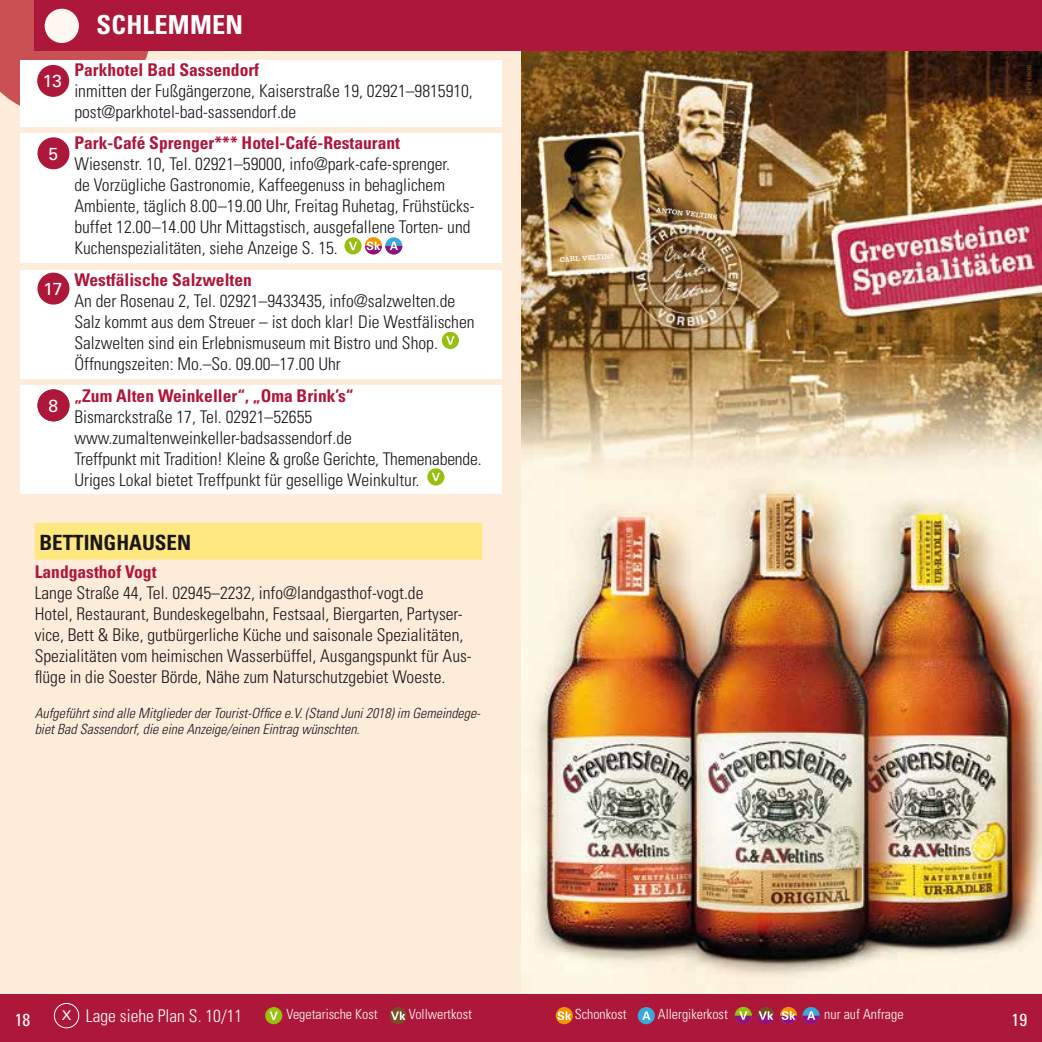
<style>
.page{position:relative;width:1042px;height:1042px;background:#fff}
.page>*{position:absolute;margin:0;border:0;box-sizing:border-box;transform-origin:0 0}
.t1{font:700 condensed 26.25px "Univers LT Std";letter-spacing:.01em;color:#fff}
.t2{font:700 condensed 21px "Univers LT Std";color:#1a171c}
.t3{font:300 condensed 17.5px/21px "Univers LT Std";color:#1a171c}
.t4{font:700 condensed 17.5px "Univers LT Std";color:#ad1739}
.t5{font:300 condensed 17.5px "Univers LT Std";color:#fff}
.t6{font:17.5px "Univers LT Std";color:#fff}
.t7{font:condensed 17.5px "Univers LT Pro";color:#fff}
.t8{font:italic 300 condensed 14px/15.8px "Univers LT Std";color:#1a171c}
.t9{font:300 condensed 14px "Univers LT Std";color:#fff}
.t10{font:7px "Clarendon";color:#fff}
.t11{font:700 7px "Clarendon";color:#673b15}
.s1{font-weight:400;font-stretch:normal;font-size:13.3px}
</style>
<div class="page">
<div style="left:0;top:0;width:1042px;height:1020px;background:#feecdb"></div>
<img style="left:521px;top:50px;width:521px;height:945px">
<svg style="left:0;top:0;width:152px;height:106px;background:#ca5457"></svg>
<div style="left:0;top:995px;width:1042px;height:47px;background:#ad1739"></div>
<div style="left:35px;top:0;width:1007px;height:50px;background:#ad1739"></div>
<div style="left:45px;top:9px;width:34px;height:34px;background:#fef6f1;border-radius:50%"></div>
<div style="left:20px;top:60px;width:481px;height:66px;background:#fff"></div>
<div style="left:20px;top:133px;width:481px;height:130px;background:#fff"></div>
<div style="left:20px;top:270px;width:481px;height:108px;background:#fff"></div>
<div style="left:20px;top:385px;width:481px;height:109px;background:#fff"></div>
<div style="left:35px;top:523px;width:447px;height:36px;background:#ffe880"></div>
<div style="left:344px;top:237px;width:18px;height:17px;background:#97bf0d;border-radius:50%"></div>
<svg style="left:349px;top:242px;width:8px;height:8px"></svg>
<div style="left:365px;top:237px;width:17px;height:17px;background:#f39400;border-radius:50%"></div>
<svg style="left:385px;top:237px;width:17px;height:17px"></svg>
<svg style="left:365px;top:241px;width:37px;height:13px"></svg>
<div style="left:442px;top:332px;width:17px;height:17px;background:#97bf0d;border-radius:50%"></div>
<svg style="left:446px;top:336px;width:8px;height:9px"></svg>
<div style="left:427px;top:468px;width:17px;height:17px;background:#97bf0d;border-radius:50%"></div>
<svg style="left:432px;top:473px;width:8px;height:8px"></svg>
<div style="left:37px;top:65px;width:32px;height:32px;background:#ad1739;border-radius:50%"></div>
<div style="left:37px;top:137px;width:32px;height:32px;background:#ad1739;border-radius:50%"></div>
<div style="left:37px;top:273px;width:32px;height:32px;background:#ad1739;border-radius:50%"></div>
<div style="left:37px;top:389px;width:32px;height:32px;background:#ad1739;border-radius:50%"></div>
<div style="left:54px;top:1003px;width:25px;height:25px;border:1px solid #fff;border-radius:50%"></div>
<div style="left:265px;top:1007px;width:17px;height:17px;background:#97bf0d;border-radius:50%"></div>
<svg style="left:270px;top:1011px;width:8px;height:9px"></svg>
<div style="left:389px;top:1007px;width:18px;height:17px;background:#7c4d25;border-radius:50%"></div>
<svg style="left:391px;top:1011px;width:14px;height:9px"></svg>
<div style="left:556px;top:1007px;width:17px;height:17px;background:#f39400;border-radius:50%"></div>
<svg style="left:557px;top:1011px;width:14px;height:9px"></svg>
<div style="left:638px;top:1007px;width:17px;height:17px;background:#39a9dc;border-radius:50%"></div>
<svg style="left:642px;top:1011px;width:8px;height:9px"></svg>
<div style="left:735px;top:1007px;width:17px;height:17px;background:#97bf0d;border-radius:50%"></div>
<div style="left:757px;top:1007px;width:17px;height:17px;background:#7c4d25;border-radius:50%"></div>
<svg style="left:735px;top:1011px;width:39px;height:13px"></svg>
<div style="left:780px;top:1007px;width:17px;height:17px;background:#f39400;border-radius:50%"></div>
<svg style="left:802px;top:1007px;width:18px;height:17px"></svg>
<svg style="left:780px;top:1011px;width:40px;height:13px"></svg>
<p class="t6" style="left:43px;top:70px;width:21px">13</p>
<p class="t6" style="left:49px;top:143px;width:11px">5</p>
<p class="t6" style="left:43px;top:278px;width:21px">17</p>
<p class="t6" style="left:43px;top:395px;width:20px">1 48</p>
<h1 class="t1" style="left:97px;top:8px;width:148px">SCHLEMMEN</h1>
<p class="t4" style="left:74px;top:59px;width:186px">Parkhotel Bad Sassendorf</p>
<p class="t3" style="left:74px;top:80px;width:400px">inmitten der Fußgängerzone, Kaiserstraße 19, 02921–9815910, post@parkhotel-bad-sassendorf.de</p>
<p class="t4" style="left:74px;top:132px;width:327px">Park-Café Sprenger*** Hotel-Café-Restaurant</p>
<p class="t3" style="left:74px;top:154px;width:402px">Wiesenstr. 10, Tel. 02921–59000, info@park-cafe-sprenger.<br>de Vorzügliche Gastronomie, Kaffeegenuss in behaglichem Ambiente, täglich 8.00–19.00 Uhr, Freitag Ruhetag, Frühstücks&shy;buffet 12.00–14.00 Uhr Mittagstisch, ausgefallene Torten- und Kuchenspezialitäten, siehe Anzeige S. 15.</p>
<p class="t4" style="left:74px;top:269px;width:179px">Westfälische Salzwelten</p>
<p class="t3" style="left:74px;top:290px;width:402px">An der Rosenau 2, Tel. 02921–9433435, info@salzwelten.de Salz kommt aus dem Streuer – ist doch klar! Die Westfälischen Salzwelten sind ein Erlebnismuseum mit Bistro und Shop.<br>Öffnungszeiten: Mo.–So. 09.00–17.00 Uhr</p>
<p class="t4" style="left:74px;top:384px;width:281px">„Zum Alten Weinkeller“, „Oma Brink’s“</p>
<p class="t3" style="left:74px;top:406px;width:409px">Bismarckstraße 17, Tel. 02921–52655 www.zumaltenweinkeller-badsassendorf.de<br>Treffpunkt mit Tradition! Kleine &amp; große Gerichte, Themenabende.<br>Uriges Lokal bietet Treffpunkt für gesellige Weinkultur.</p>
<p class="t2" style="left:39px;top:529px;width:153px">BETTINGHAUSEN</p>
<p class="t4" style="left:35px;top:561px;width:123px">Landgasthof Vogt</p>
<p class="t3" style="left:35px;top:582px;width:438px">Lange Straße 44, Tel. 02945–2232, info@landgasthof-vogt.de<br>Hotel, Restaurant, Bundeskegelbahn, Festsaal, Biergarten, Partyser&shy;vice, Bett &amp; Bike, gutbürgerliche Küche und saisonale Spezialitäten, Spezialitäten vom heimischen Wasserbüffel, Ausgangspunkt für Aus&shy;flüge in die Soester Börde, Nähe zum Naturschutzgebiet Woeste.</p>
<p class="t8" style="left:35px;top:705px;width:447px">Aufgeführt sind alle Mitglieder der Tourist-Office e.V. (Stand Juni 2018) im Gemeindege&shy;biet Bad Sassendorf, die eine Anzeige/einen Eintrag wünschten.</p>
<p class="t10" style="left:560px;top:256px;width:56px;rotate:-4deg">CARL VELTINS</p>
<p class="t10" style="left:657px;top:205px;width:63px;rotate:7deg">ANTON VELTINS</p>
<p class="t11" style="left:1025px;top:112px;width:50px;rotate:-90deg">20394FS1806</p>
<p class="t5" style="left:62px;top:1005px;width:182px"><span class="s1">X</span> Lage siehe Plan S. 10/11</p>
<p class="t9" style="left:286px;top:1006px;width:93px">Vegetarische Kost</p>
<p class="t9" style="left:409px;top:1006px;width:65px">Vollwertkost</p>
<p class="t9" style="left:575px;top:1006px;width:54px">Schonkost</p>
<p class="t9" style="left:658px;top:1006px;width:71px">Allergikerkost</p>
<p class="t9" style="left:824px;top:1006px;width:81px">nur auf Anfrage</p>
<p class="t7" style="left:15px;top:1008px;width:17px">18</p>
<p class="t7" style="left:1011px;top:1008px;width:17px">19</p>
</div>
